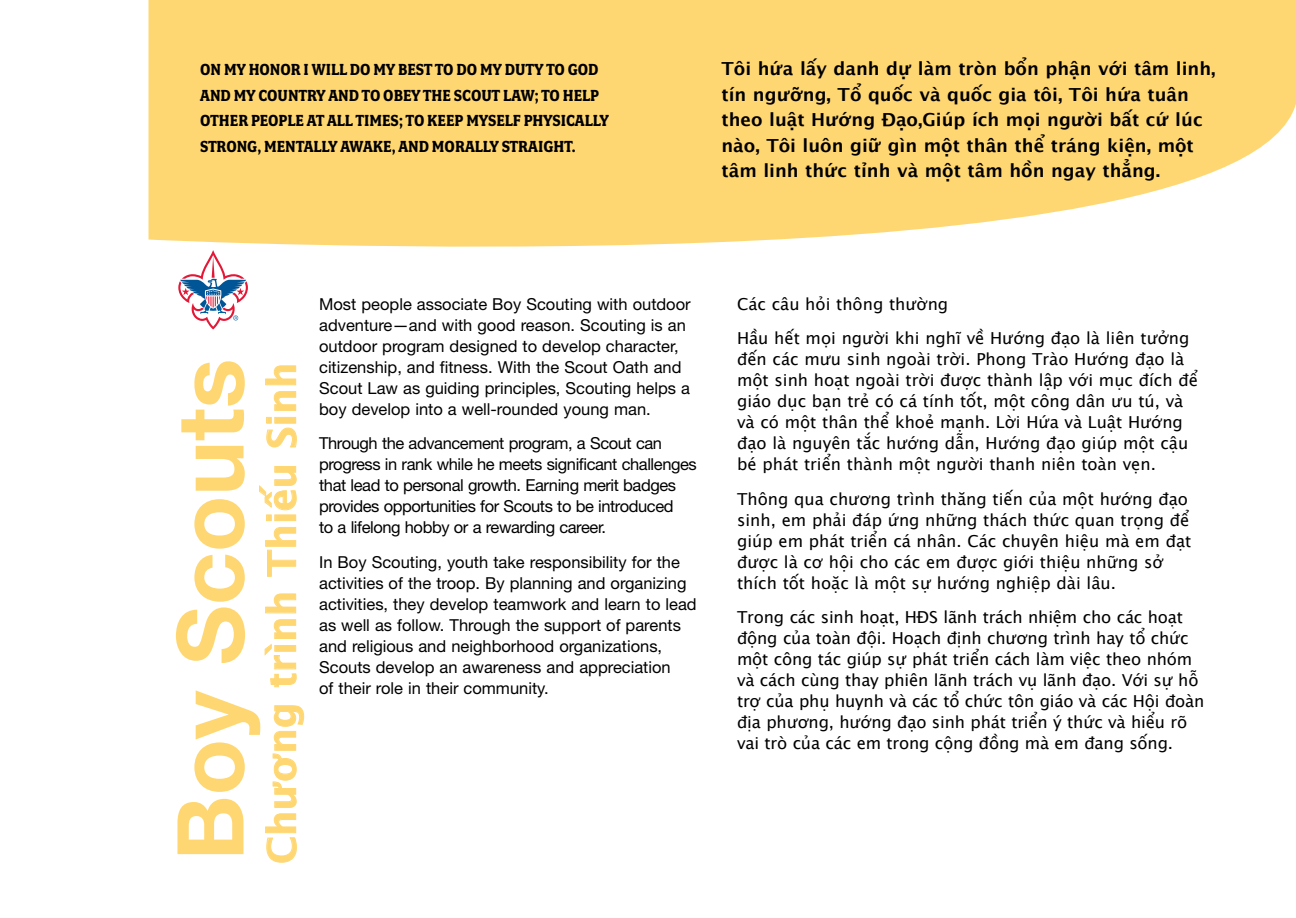
<style>
.page{position:relative;width:1296px;height:918px;background:#fff}
.page>*{position:absolute;margin:0;border:0;box-sizing:border-box;transform-origin:0 0}
.t1{font:700 92.4px "Helvetica Neue";color:#ffd772}
.t2{font:700 39px "Lucida Grande";color:#ffd772}
.t3{font:700 18px/25.5px "Lucida Grande";color:#000}
.t4{font:700 18px/25.5px "Fairplex Narrow";color:#000}
.t5{font:16.5px/21px "Lucida Grande";color:#000}
.t6{font:16.5px/21px "Helvetica Neue";color:#000}
.t7{font:16.5px/21px "Helvetica Neue";letter-spacing:-.025em;color:#000}
</style>
<div class="page">
<svg style="left:148px;top:0;width:1148px;height:247px;background:#ffda7e"></svg>
<svg style="left:178px;top:250px;width:70px;height:79px"></svg>
<svg style="left:265px;top:705px;width:39px;height:158px"></svg>
<svg style="left:264px;top:593px;width:33px;height:95px"></svg>
<svg style="left:265px;top:527px;width:31px;height:50px"></svg>
<svg style="left:259px;top:466px;width:38px;height:55px"></svg>
<svg style="left:266px;top:417px;width:31px;height:31px"></svg>
<svg style="left:265px;top:365px;width:31px;height:46px"></svg>
<p class="t4" style="left:200px;top:56px;width:410px">ON MY HONOR I WILL DO MY BEST TO DO MY DUTY TO GOD AND MY COUNTRY AND TO OBEY THE SCOUT LAW; TO HELP OTHER PEOPLE AT ALL TIMES; TO KEEP MYSELF PHYSICALLY STRONG, MENTALLY AWAKE, AND MORALLY STRAIGHT.</p>
<p class="t3" style="left:721px;top:56px;width:496px">Tôi hứa lấy danh dự làm tròn bổn phận với tâm linh, tín ngưỡng, Tổ quốc và quốc gia tôi, Tôi hứa tuân theo luật Hướng Đạo,Giúp ích mọi người bất cứ lúc nào, Tôi luôn giữ gìn một thân thể tráng kiện, một tâm linh thức tỉnh và một tâm hồn ngay thẳng.</p>
<h1 class="t1" style="left:153px;top:861px;width:503px;rotate:-90deg">Boy Scouts</h1>
<h2 class="t2" style="left:250px;top:864px;width:503px;rotate:-90deg">Chương trình Thiếu Sinh</h2>
<p class="t6" style="left:319px;top:293px;width:373px">Most people associate Boy Scouting with outdoor adventure—and with good reason. Scouting is an outdoor program designed to develop character, citizenship, and fitness. With the Scout Oath and Scout Law as guiding principles, Scouting helps a boy develop into a well-rounded young man.</p>
<p class="t7" style="left:319px;top:433px;width:379px">Through the advancement program, a Scout can progress in rank while he meets significant challenges that lead to personal growth. Earning merit badges provides opportunities for Scouts to be introduced<br>to a lifelong hobby or a rewarding career.</p>
<p class="t6" style="left:319px;top:551px;width:379px">In Boy Scouting, youth take responsibility for the activities of the troop. By planning and organizing activities, they develop teamwork and learn to lead as well as follow. Through the support of parents and religious and neighborhood organizations, Scouts develop an awareness and appreciation<br>of their role in their community.</p>
<p class="t5" style="left:737px;top:287px;width:454px;line-height:34.5px">Các câu hỏi thông thường<br>Hầu hết mọi người khi nghĩ về Hướng đạo là liên tưởng</p>
<p class="t5" style="left:737px;top:349px;width:462px">đến các mưu sinh ngoài trời. Phong Trào Hướng đạo là một sinh hoạt ngoài trời được thành lập với mục đích để giáo dục bạn trẻ có cá tính tốt, một công dân ưu tú, và và có một thân thể khoẻ mạnh. Lời Hứa và Luật Hướng đạo là nguyên tắc hướng dẫn, Hướng đạo giúp một cậu bé phát triển thành một người thanh niên toàn vẹn.</p>
<p class="t5" style="left:737px;top:489px;width:456px">Thông qua chương trình thăng tiến của một hướng đạo sinh, em phải đáp ứng những thách thức quan trọng để giúp em phát triển cá nhân. Các chuyên hiệu mà em đạt được là cơ hội cho các em được giới thiệu những sở thích tốt hoặc là một sự hướng nghiệp dài lâu.</p>
<p class="t5" style="left:737px;top:607px;width:469px">Trong các sinh hoạt, HĐS lãnh trách nhiệm cho các hoạt động của toàn đội. Hoạch định chương trình hay tổ chức một công tác giúp sự phát triển cách làm việc theo nhóm và cách cùng thay phiên lãnh trách vụ lãnh đạo. Với sự hỗ trợ của phụ huynh và các tổ chức tôn giáo và các Hội đoàn địa phương, hướng đạo sinh phát triển ý thức và hiểu rõ vai trò của các em trong cộng đồng mà em đang sống.</p>
</div>
